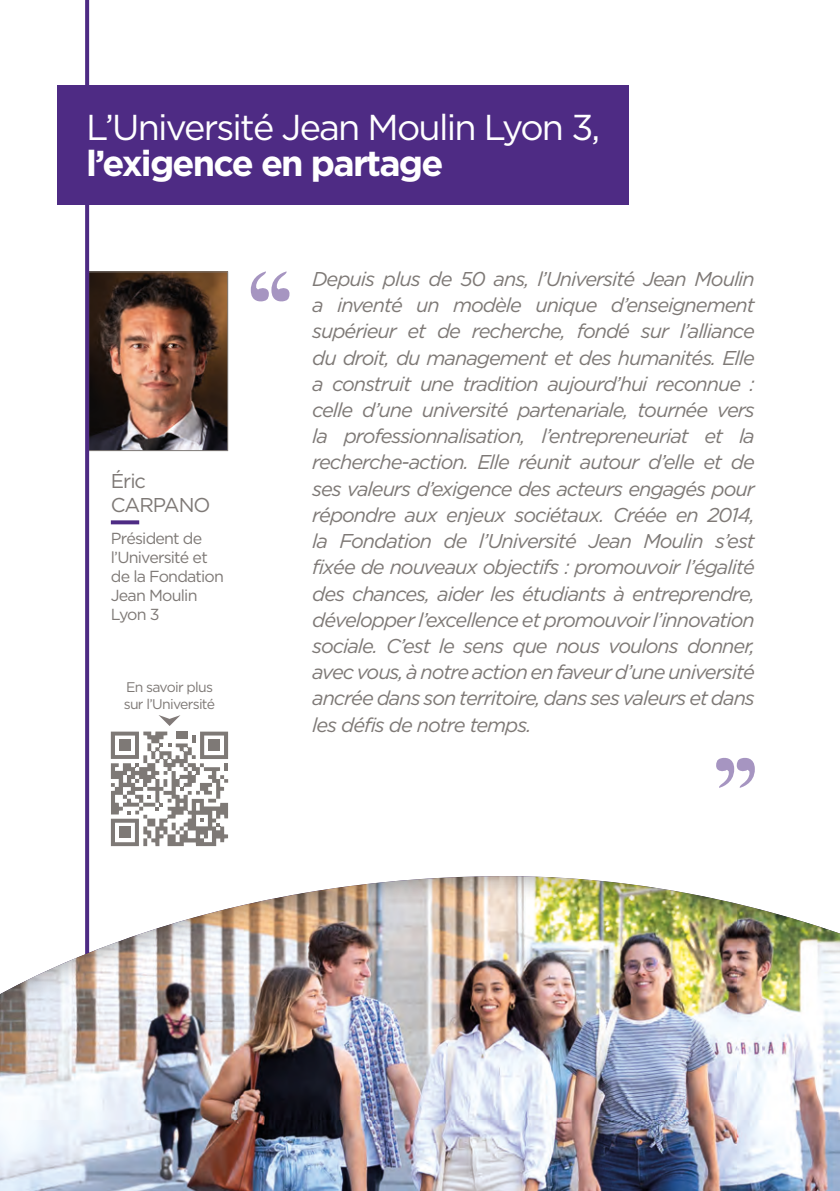
<style>
.page{position:relative;width:840px;height:1191px;background:#fff}
.page>*{position:absolute;margin:0;border:0;box-sizing:border-box;transform-origin:0 0}
.t1{font:36px/36px "Gotham";letter-spacing:-.05em;color:#fff}
.t2{font:italic 20px/26.2px "Gotham";letter-spacing:-.05em;color:#7e7976;text-align:justify}
.t3{font:20px/24px "Gotham";letter-spacing:-.05em;color:#7e7976}
.t4{font:16px/19.2px "Gotham";letter-spacing:-.05em;color:#7e7976}
.t5{font:14px/16.8px "Gotham";letter-spacing:-.05em;color:#7e7976}
.s1{font-weight:700}
</style>
<div class="page">
<svg style="left:111px;top:520px;width:28px;height:4px"></svg>
<img style="left:90px;top:273px;width:136px;height:176px">
<div style="left:88px;top:271px;width:140px;height:180px;border:1px solid #7e7976"></div>
<svg style="left:250px;top:271px;width:39px;height:31px"></svg>
<svg style="left:716px;top:757px;width:38px;height:31px"></svg>
<svg style="left:85px;top:0;width:4px;height:872px;background:#533187"></svg>
<div style="left:58px;top:85px;width:570px;height:119px;background:#4e2b84"></div>
<div style="left:0;top:872px;width:839px;height:319px;background:#1d1d1b;opacity:.5"></div>
<svg style="left:111px;top:715px;width:117px;height:131px"></svg>
<div style="left:119px;top:739px;width:12px;height:12px;background:#7e7976"></div>
<div style="left:208px;top:739px;width:12px;height:12px;background:#7e7976"></div>
<div style="left:119px;top:826px;width:12px;height:12px;background:#7e7976"></div>
<p class="t1" style="left:86px;top:109px;width:515px">L’Université Jean Moulin Lyon 3, <span class="s1">l’exigence en partage</span></p>
<p class="t3" style="left:111px;top:469px;width:101px">Éric<br>CARPANO</p>
<p class="t4" style="left:111px;top:528px;width:115px">Président de l’Université et de la Fondation</p>
<p class="t4" style="left:111px;top:585px;width:88px">Jean Moulin<br>Lyon 3</p>
<p class="t5" style="left:124px;top:678px;width:93px">En savoir plus sur l’Université</p>
<p class="t2" style="left:312px;top:266px;width:444px">Depuis plus de 50 ans, l’Université Jean Moulin a inventé un modèle unique d’enseignement supérieur et de recherche, fondé sur l’alliance du droit, du management et des humanités. Elle a construit une tradition aujourd’hui reconnue : celle d’une université partenariale, tournée vers la professionnalisation, l’entrepreneuriat et la recherche-action. Elle réunit autour d’elle et de ses valeurs d’exigence des acteurs engagés pour répondre aux enjeux sociétaux. Créée en 2014, la Fondation de l’Université Jean Moulin s’est fixée de nouveaux objectifs : promouvoir l’égalité des chances, aider les étudiants à entreprendre, développer l’excellence et promouvoir l’innovation sociale. C’est le sens que nous voulons donner, avec vous, à notre action en faveur d’une université ancrée dans son territoire, dans ses valeurs et dans les défis de notre temps.</p>
</div>
